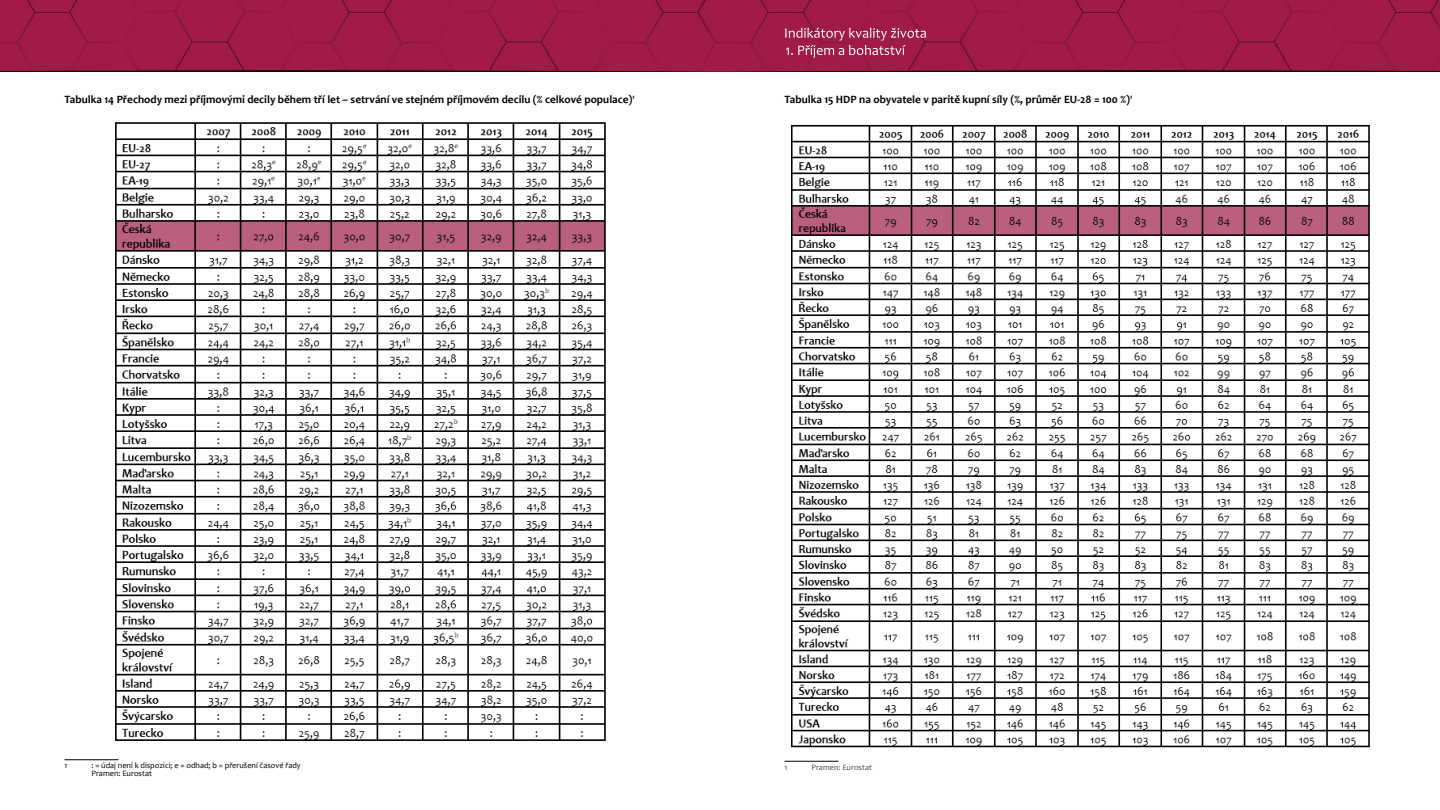
<style>
.page{position:relative;width:1440px;height:810px;background:#fff}
.page>*{position:absolute;margin:0;border:0;box-sizing:border-box;transform-origin:0 0}
.t1{font:700 11.25px "Candara";color:#000}
.t2{font:8.25px/8.2px "Candara";color:#000}
.t3{font:8.25px "Candara";color:#4b4949}
</style>
<div class="page">
<div style="left:297px;top:0;width:139px;height:70px;background:#a01b47"></div>
<div style="left:1031px;top:0;width:138px;height:70px;background:#a01b47"></div>
<div style="left:0;top:0;width:121px;height:70px;background:#a01b47"></div>
<div style="left:722px;top:0;width:133px;height:70px;background:#a01b47"></div>
<div style="left:611px;top:0;width:111px;height:70px;background:#a01b47"></div>
<div style="left:1345px;top:0;width:95px;height:70px;background:#a01b47"></div>
<div style="left:436px;top:0;width:175px;height:70px;background:#a01b47"></div>
<div style="left:1169px;top:0;width:176px;height:70px;background:#a01b47"></div>
<div style="left:121px;top:0;width:176px;height:70px;background:#a01b47"></div>
<div style="left:855px;top:0;width:176px;height:70px;background:#a01b47"></div>
<svg style="left:0;top:70px;width:1440px;height:2px;background:#3a0919"></svg>
<svg style="left:785px;top:28px;width:141px;height:30px;background:#ad3e62"></svg>
<hr style="left:64px;top:759px;width:54px;height:1px;background:#000">
<hr style="left:784px;top:761px;width:54px;height:1px;background:#000">
<img style="left:115px;top:122px;width:491px;height:619px">
<img style="left:791px;top:125px;width:579px;height:623px">
<p class="t1" style="left:64px;top:92px;width:572px">Tabulka 14 Přechody mezi příjmovými decily během tří let – setrvání ve stejném příjmovém decilu (% celkové populace)<sup>1</sup></p>
<p class="t1" style="left:784px;top:92px;width:349px">Tabulka 15 HDP na obyvatele v paritě kupní síly (%, průměr EU-28 = 100 %)<sup>1</sup></p>
<p class="t2" style="left:64px;top:761px;width:4px">1</p>
<p class="t2" style="left:92px;top:761px;width:211px">: = údaj není k dispozici; e = odhad; b = přerušení časové řady<br>Pramen: Eurostat</p>
<p class="t3" style="left:784px;top:762px;width:4px">1</p>
<p class="t3" style="left:812px;top:762px;width:62px">Pramen: Eurostat</p>
</div>
